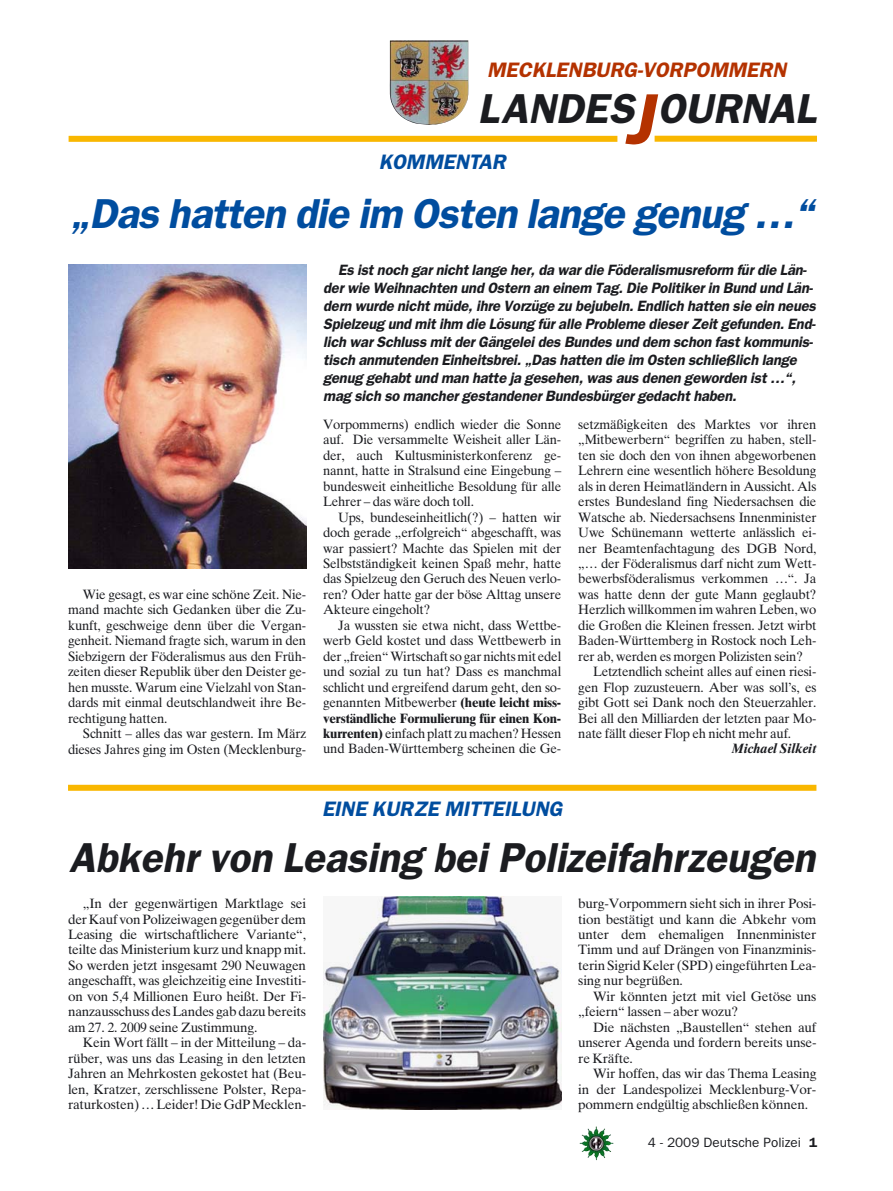
<style>
.page{position:relative;width:893px;height:1191px;background:#fff}
.page>*{position:absolute;margin:0;border:0;box-sizing:border-box;transform-origin:0 0}
.t1{font:italic 600 42px "Franklin Gothic";color:#1b1c20}
.t2{font:italic 600 42px "Franklin Gothic";color:#004d9f}
.t3{font:italic 600 21px "Franklin Gothic";color:#004d9f}
.t4{font:italic 600 21px "Franklin Gothic";color:#b43200}
.t5{font:italic 600 15px/18px "Franklin Gothic";letter-spacing:-.01em;color:#1b1c20}
.t6{font:13.5px/15.5px "Times Ten";letter-spacing:-.015em;color:#1b1c20;text-align:justify}
.t7{font:13.5px "Franklin Gothic";color:#1b1c20}
.t8{font:italic 700 13.5px "Times Ten";letter-spacing:-.015em;color:#1b1c20}
.s1{font-size:72px;color:#b43200}
.s2{font-weight:700}
.s3{font-weight:600}
</style>
<div class="page">
<img style="left:582px;top:1128px;width:31px;height:32px">
<img style="left:389px;top:40px;width:80px;height:85px">
<div style="left:69px;top:136px;width:548px;height:6px;background:#f9b700"></div>
<div style="left:655px;top:136px;width:162px;height:6px;background:#f9b700"></div>
<img style="left:68px;top:265px;width:238px;height:303px">
<div style="left:68px;top:784px;width:748px;height:6px;background:#f9b700"></div>
<img style="left:324px;top:896px;width:237px;height:214px">
<h2 class="t4" style="left:487px;top:62px;width:304px">MECKLENBURG-VORPOMMERN</h2>
<h1 class="t1" style="left:478px;top:94px;width:340px">LANDES<span class="s1">J</span>OURNAL</h1>
<h2 class="t3" style="left:379px;top:154px;width:132px">KOMMENTAR</h2>
<h1 class="t2" style="left:70px;top:199px;width:752px">„Das hatten die im Osten lange genug …“</h1>
<p class="t6" style="left:68px;top:588px;width:240px;text-indent:15px">Wie gesagt, es war eine schöne Zeit. Nie&shy;mand machte sich Gedanken über die Zu&shy;kunft, geschweige denn über die Vergan&shy;genheit. Niemand fragte sich, warum in den Siebzigern der Föderalismus aus den Früh&shy;zeiten dieser Republik über den Deister ge&shy;hen musste. Warum eine Vielzahl von Stan&shy;dards mit einmal deutschlandweit ihre Be&shy;rechtigung hatten.</p>
<p class="t6" style="left:68px;top:727px;width:240px;text-align:right">Schnitt – alles das war gestern. Im März dieses Jahres ging im Osten (Mecklenburg-</p>
<p class="t5" style="left:323px;top:262px;width:497px;text-indent:15px">Es ist noch gar nicht lange her, da war die Föderalismusreform für die Län&shy;der wie Weihnachten und Ostern an einem Tag. Die Politiker in Bund und Län&shy;dern wurde nicht müde, ihre Vorzüge zu bejubeln. Endlich hatten sie ein neues Spielzeug und mit ihm die Lösung für alle Probleme dieser Zeit gefunden. End&shy;lich war Schluss mit der Gängelei des Bundes und dem schon fast kommunis - tisch anmutenden Einheitsbrei. „Das hatten die im Osten schließlich lange genug gehabt und man hatte ja gesehen, was aus denen geworden ist …“, mag sich so mancher gestandener Bundesbürger gedacht haben.</p>
<p class="t6" style="left:323px;top:418px;width:240px">Vorpommerns) endlich wieder die Sonne auf. Die versammelte Weisheit aller Län&shy;der, auch Kultusministerkonferenz ge&shy;nannt, hatte in Stralsund eine Eingebung – bundesweit einheitliche Besoldung für alle Lehrer – das wäre doch toll.</p>
<p class="t6" style="left:323px;top:510px;width:240px;text-indent:15px">Ups, bundeseinheitlich(?) – hatten wir doch gerade „erfolgreich“ abgeschafft, was war passiert? Machte das Spielen mit der Selbstständigkeit keinen Spaß mehr, hatte das Spielzeug den Geruch des Neuen verlo&shy;ren? Oder hatte gar der böse Alttag unsere Akteure eingeholt?</p>
<p class="t6" style="left:323px;top:619px;width:240px;text-indent:15px">Ja wussten sie etwa nicht, dass Wettbe&shy;werb Geld kostet und dass Wettbewerb in der „freien“ Wirtschaft so gar nichts mit edel und sozial zu tun hat? Dass es manchmal schlicht und ergreifend darum geht, den so&shy;genannten Mitbewerber <span class="s2">(heute leicht miss&shy;verständliche Formulierung für einen Kon&shy;kurrenten)</span> einfach platt zu machen? Hessen und Baden-Württemberg scheinen die Ge-</p>
<p class="t6" style="left:578px;top:418px;width:240px">setzmäßigkeiten des Marktes vor ihren „Mitbewerbern“ begriffen zu haben, stell&shy;ten sie doch den von ihnen abgeworbenen Lehrern eine wesentlich höhere Besoldung als in deren Heimatländern in Aussicht. Als erstes Bundesland fing Niedersachsen die Watsche ab. Niedersachsens Innenminister Uwe Schünemann wetterte anlässlich ei - ner Beamtenfachtagung des DGB Nord, „… der Föderalismus darf nicht zum Wett&shy;bewerbsföderalismus verkommen …“. Ja was hatte denn der gute Mann geglaubt?<br>Herzlich willkommen im wahren Leben, wo die Großen die Kleinen fressen. Jetzt wirbt Baden-Württemberg in Rostock noch Leh&shy;rer ab, werden es morgen Polizisten sein?</p>
<p class="t6" style="left:578px;top:665px;width:240px;text-indent:15px">Letztendlich scheint alles auf einen riesi&shy;gen Flop zuzusteuern. Aber was soll’s, es gibt Gott sei Dank noch den Steuerzahler.<br>Bei all den Milliarden der letzten paar Mo&shy;nate fällt dieser Flop eh nicht mehr auf.</p>
<p class="t8" style="left:731px;top:744px;width:87px">Michael Silkeit</p>
<h2 class="t3" style="left:322px;top:801px;width:245px">EINE KURZE MITTEILUNG</h2>
<h1 class="t1" style="left:69px;top:843px;width:754px">Abkehr von Leasing bei Polizeifahrzeugen</h1>
<p class="t6" style="left:68px;top:897px;width:240px;text-indent:15px">„In der gegenwärtigen Marktlage sei der Kauf von Polizeiwagen gegenüber dem Leasing die wirtschaftlichere Variante“, teilte das Ministerium kurz und knapp mit.<br>So werden jetzt insgesamt 290 Neuwagen angeschafft, was gleichzeitig eine Investiti&shy;on von 5,4 Millionen Euro heißt. Der Fi&shy;nanzausschuss des Landes gab dazu bereits am 27. 2. 2009 seine Zustimmung.</p>
<p class="t6" style="left:68px;top:1036px;width:240px;text-indent:15px">Kein Wort fällt – in der Mitteilung – da - rüber, was uns das Leasing in den letzten Jahren an Mehrkosten gekostet hat (Beu&shy;len, Kratzer, zerschlissene Polster, Repa&shy;raturkosten) … Leider! Die GdP Mecklen-</p>
<p class="t6" style="left:578px;top:897px;width:240px">burg-Vorpommern sieht sich in ihrer Posi&shy;tion bestätigt und kann die Abkehr vom unter dem ehemaligen Innenminister Timm und auf Drängen von Finanzminis - terin Sigrid Keler (SPD) eingeführten Lea&shy;sing nur begrüßen.</p>
<p class="t6" style="left:578px;top:989px;width:240px;text-indent:15px">Wir könnten jetzt mit viel Getöse uns „feiern“ lassen – aber wozu?</p>
<p class="t6" style="left:578px;top:1020px;width:240px;text-indent:15px">Die nächsten „Baustellen“ stehen auf unserer Agenda und fordern bereits unse&shy;re Kräfte.</p>
<p class="t6" style="left:578px;top:1067px;width:240px;text-indent:15px">Wir hoffen, das wir das Thema Leasing in der Landespolizei Mecklenburg-Vor&shy;pommern endgültig abschließen können.</p>
<p class="t7" style="left:648px;top:1138px;width:171px">4 - 2009 Deutsche Polizei <span class="s3">1</span></p>
</div>
